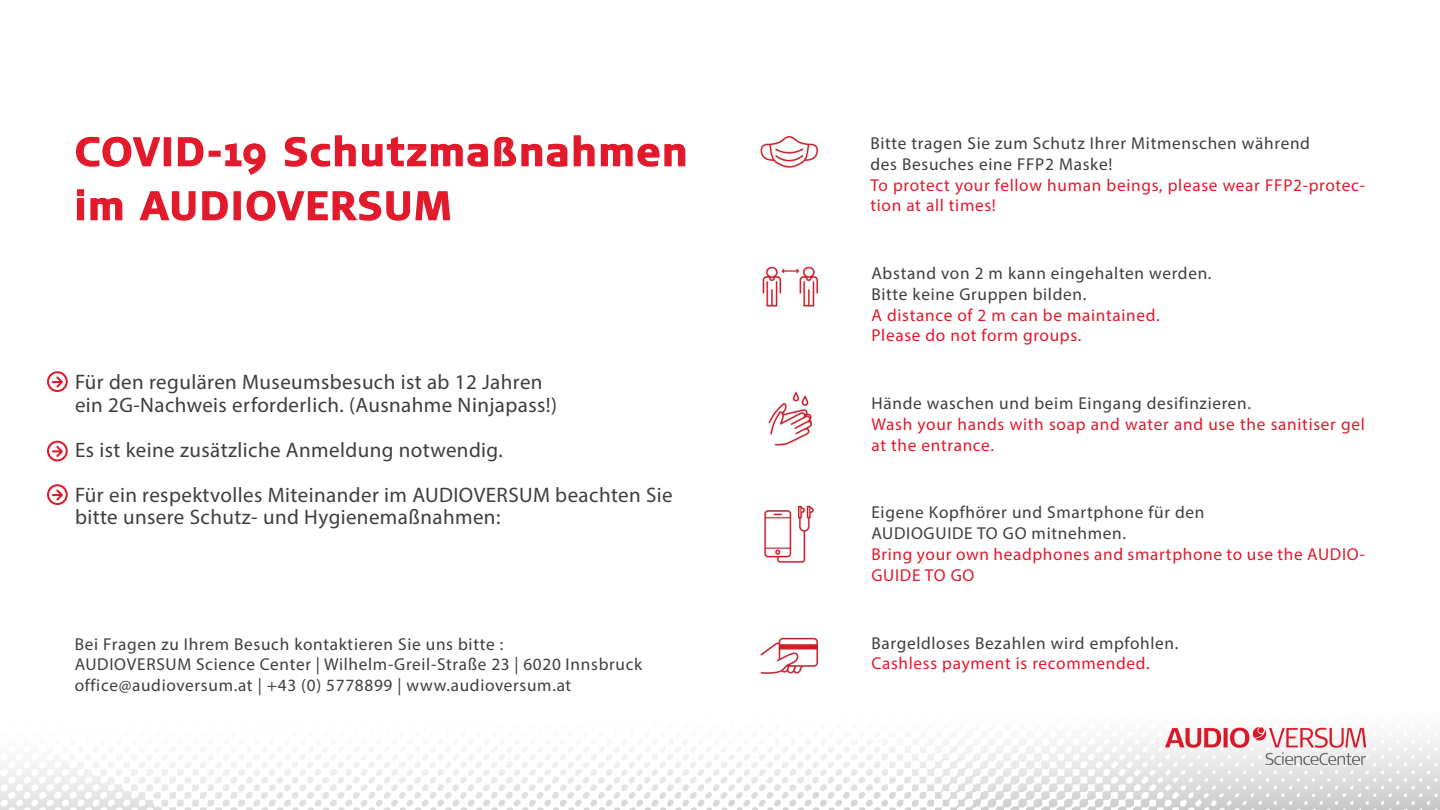
<style>
.page{position:relative;width:1440px;height:810px;background:#fff}
.page>*{position:absolute;margin:0;border:0;box-sizing:border-box;transform-origin:0 0}
.t1{font:700 39px/54px "Signa";letter-spacing:.05em;color:#e2192b}
.t2{font:21px "Myriad Pro";letter-spacing:.02em;color:#3e3e3f}
.t3{font:17.25px "Myriad Pro";letter-spacing:.04em;color:#3e3e3f}
.t4{font:17.25px/20.7px "Myriad Pro";letter-spacing:.04em;color:#e2192b}
</style>
<div class="page">
<img style="left:0;top:440px;width:1440px;height:370px">
<img style="left:1165px;top:727px;width:200px;height:38px">
<svg style="left:76px;top:136px;width:85px;height:31px"></svg>
<div style="left:164px;top:137px;width:7px;height:29px;border:2px solid #e2192b"></div>
<svg style="left:177px;top:137px;width:27px;height:30px"></svg>
<div style="left:209px;top:151px;width:12px;height:6px;border:2px solid #e2192b"></div>
<svg style="left:225px;top:143px;width:41px;height:32px"></svg>
<svg style="left:284px;top:135px;width:402px;height:32px"></svg>
<svg style="left:76px;top:189px;width:47px;height:32px"></svg>
<svg style="left:139px;top:191px;width:89px;height:30px"></svg>
<div style="left:234px;top:191px;width:7px;height:29px;border:2px solid #e2192b"></div>
<svg style="left:246px;top:190px;width:205px;height:31px"></svg>
<img style="left:760px;top:136px;width:59px;height:32px">
<img style="left:762px;top:266px;width:57px;height:42px">
<img style="left:748px;top:392px;width:83px;height:58px">
<img style="left:748px;top:503px;width:83px;height:63px">
<img style="left:748px;top:624px;width:83px;height:62px">
<svg style="left:47px;top:371px;width:21px;height:21px"></svg>
<svg style="left:47px;top:441px;width:21px;height:20px"></svg>
<svg style="left:47px;top:484px;width:21px;height:21px"></svg>
<p class="t1" style="left:75px;top:125px;width:614px">COVID-19 Schutzmaßnahmen im AUDIOVERSUM</p>
<p class="t2" style="left:75px;top:369px;width:469px">Für den regulären Museumsbesuch ist ab 12 Jahren</p>
<p class="t2" style="left:75px;top:392px;width:484px">ein 2G-Nachweis erforderlich. (Ausnahme Ninjapass!)</p>
<p class="t2" style="left:75px;top:437px;width:429px">Es ist keine zusätzliche Anmeldung notwendig.</p>
<p class="t2" style="left:75px;top:482px;width:599px">Für ein respektvolles Miteinander im AUDIOVERSUM beachten Sie</p>
<p class="t2" style="left:75px;top:504px;width:427px">bitte unsere Schutz- und Hygienemaßnahmen:</p>
<p class="t3" style="left:75px;top:633px;width:430px">Bei Fragen zu Ihrem Besuch kontaktieren Sie uns bitte :</p>
<p class="t3" style="left:75px;top:654px;width:569px">AUDIOVERSUM Science Center | Wilhelm-Greil-Straße 23 | 6020 Innsbruck</p>
<p class="t3" style="left:75px;top:675px;width:498px">office@audioversum.at | +43 (0) 5778899 | www.audioversum.at</p>
<p class="t3" style="left:870px;top:133px;width:441px">Bitte tragen Sie zum Schutz Ihrer Mitmenschen während</p>
<p class="t3" style="left:870px;top:153px;width:243px">des Besuches eine FFP2 Maske!</p>
<p class="t4" style="left:870px;top:174px;width:496px">To protect your fellow human beings, please wear FFP2-protec&shy;tion at all times!</p>
<p class="t3" style="left:871px;top:263px;width:342px">Abstand von 2 m kann eingehalten werden.</p>
<p class="t3" style="left:871px;top:283px;width:216px">Bitte keine Gruppen bilden.</p>
<p class="t4" style="left:871px;top:304px;width:290px">A distance of 2 m can be maintained.</p>
<p class="t4" style="left:871px;top:325px;width:211px">Please do not form groups.</p>
<p class="t3" style="left:871px;top:393px;width:381px">Hände waschen und beim Eingang desifinzieren.</p>
<p class="t4" style="left:871px;top:413px;width:495px">Wash your hands with soap and water and use the sanitiser gel at the entrance.</p>
<p class="t3" style="left:871px;top:502px;width:334px">Eigene Kopfhörer und Smartphone für den</p>
<p class="t3" style="left:871px;top:523px;width:256px">AUDIOGUIDE TO GO mitnehmen.</p>
<p class="t4" style="left:871px;top:543px;width:495px">Bring your own headphones and smartphone to use the AUDIO-<br>GUIDE TO GO</p>
<p class="t3" style="left:871px;top:632px;width:309px">Bargeldloses Bezahlen wird empfohlen.</p>
<p class="t4" style="left:871px;top:653px;width:280px">Cashless payment is recommended.</p>
</div>
